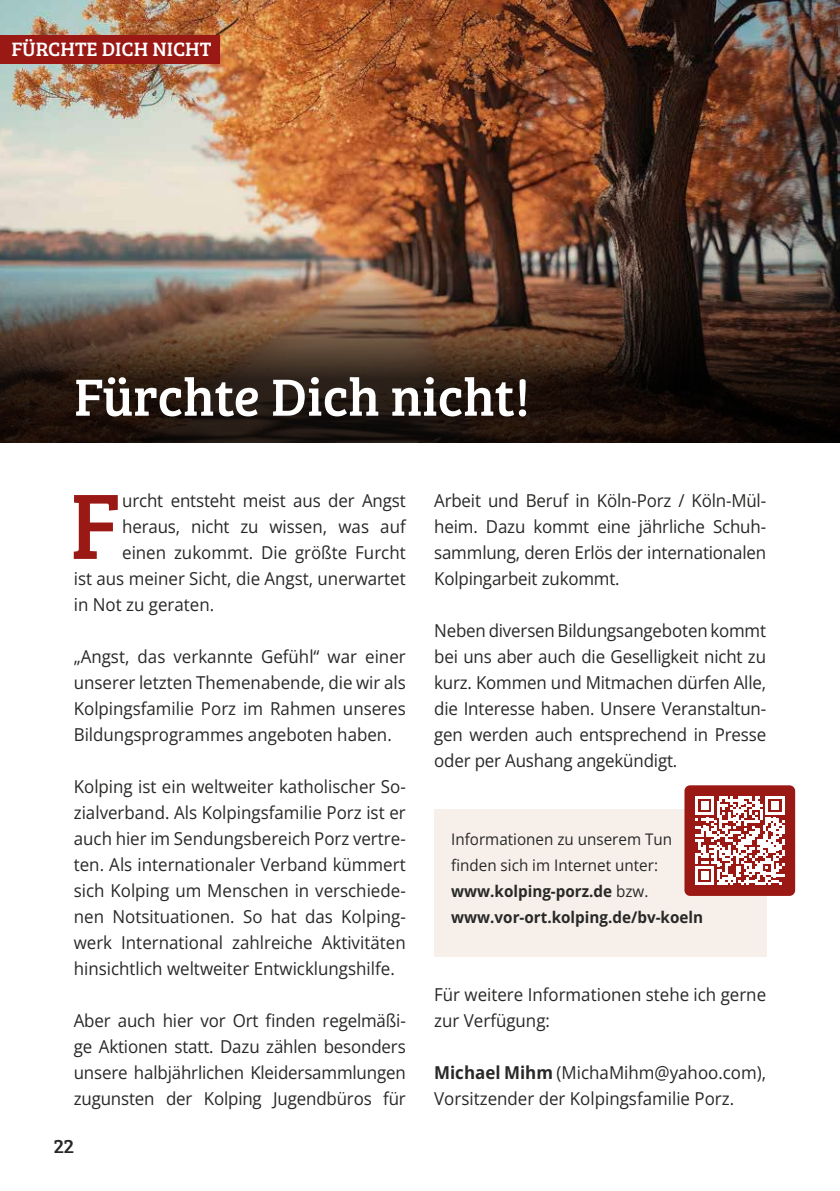
<style>
.page{position:relative;width:840px;height:1191px;background:#fff}
.page>*{position:absolute;margin:0;border:0;box-sizing:border-box;transform-origin:0 0}
.t1{font:96px "Bree Serif";color:#9a1915;scale:.95 1}
.t2{font:54px "Bree Serif";color:#fff}
.t3{font:20px "Bree Serif";color:#fff}
.t4{font:20px "Bree Serif";color:#282827}
.t5{font:17.8px/26px "Open Sans";color:#282827;text-align:justify;scale:.95 1}
.t6{font:16px/26px "Open Sans";color:#282827;scale:.95 1}
.s1{font-weight:700}
</style>
<div class="page">
<img style="left:0;top:0;width:839px;height:268px">
<svg style="left:0;top:268px;width:839px;height:174px;background:#433228"></svg>
<div style="left:434px;top:809px;width:331px;height:147px;background:#f6efea"></div>
<div style="left:684px;top:785px;width:110px;height:111px;background:#9a1915;border-radius:6px"></div>
<svg style="left:695px;top:796px;width:88px;height:89px"></svg>
<div style="left:0;top:35px;width:220px;height:28px;background:#9a1915"></div>
<p class="t3" style="left:11px;top:34px;width:201px">FÜRCHTE DICH NICHT</p>
<h2 class="t2" style="left:74px;top:357px;width:457px">Fürchte Dich nicht!</h2>
<h1 class="t1" style="left:70px;top:454px;width:54px">F</h1>
<p class="t5" style="left:122px;top:487px;width:300px">urcht entsteht meist aus der Angst</p>
<p class="t5" style="left:122px;top:513px;width:300px">heraus, nicht zu wissen, was auf</p>
<p class="t5" style="left:122px;top:539px;width:300px">einen zukommt. Die größte Furcht</p>
<p class="t5" style="left:74px;top:565px;width:351px">ist aus meiner Sicht, die Angst, unerwartet</p>
<p class="t5" style="left:74px;top:591px;width:149px">in Not zu geraten.</p>
<p class="t5" style="left:74px;top:643px;width:351px">„Angst, das verkannte Gefühl“ war einer unserer letzten Themenabende, die wir als Kolpingsfamilie Porz im Rahmen unseres Bildungsprogrammes angeboten haben.</p>
<p class="t5" style="left:74px;top:773px;width:351px">Kolping ist ein weltweiter katholischer So&shy;zialverband. Als Kolpingsfamilie Porz ist er auch hier im Sendungsbereich Porz vertre&shy;ten. Als internationaler Verband kümmert sich Kolping um Menschen in verschiede&shy;nen Notsituationen. So hat das Kolping&shy;werk International zahlreiche Aktivitäten hinsichtlich weltweiter Entwicklungshilfe.</p>
<p class="t5" style="left:74px;top:1007px;width:351px">Aber auch hier vor Ort finden regelmäßi&shy;ge Aktionen statt. Dazu zählen besonders unsere halbjährlichen Kleidersammlungen zugunsten der Kolping Jugendbüros für</p>
<p class="t4" style="left:54px;top:1131px;width:21px">22</p>
<p class="t5" style="left:434px;top:487px;width:351px">Arbeit und Beruf in Köln-Porz / Köln-Mül&shy;heim. Dazu kommt eine jährliche Schuh&shy;sammlung, deren Erlös der internationalen Kolpingarbeit zukommt.</p>
<p class="t5" style="left:434px;top:617px;width:351px">Neben diversen Bildungsangeboten kommt bei uns aber auch die Geselligkeit nicht zu kurz. Kommen und Mitmachen dürfen Alle, die Interesse haben. Unsere Veranstaltun&shy;gen werden auch entsprechend in Presse oder per Aushang angekündigt.</p>
<p class="t6" style="left:451px;top:826px;width:266px">Informationen zu unserem Tun finden sich im Internet unter: <span class="s1">www.kolping-porz.de</span> bzw. <span class="s1">www.vor-ort.kolping.de/bv-koeln</span></p>
<p class="t5" style="left:434px;top:981px;width:351px">Für weitere Informationen stehe ich gerne zur Verfügung:</p>
<p class="t5" style="left:434px;top:1059px;width:351px"><span class="s1">Michael Mihm</span> (MichaMihm@yahoo.com),<br>Vorsitzender der Kolpingsfamilie Porz.</p>
</div>
